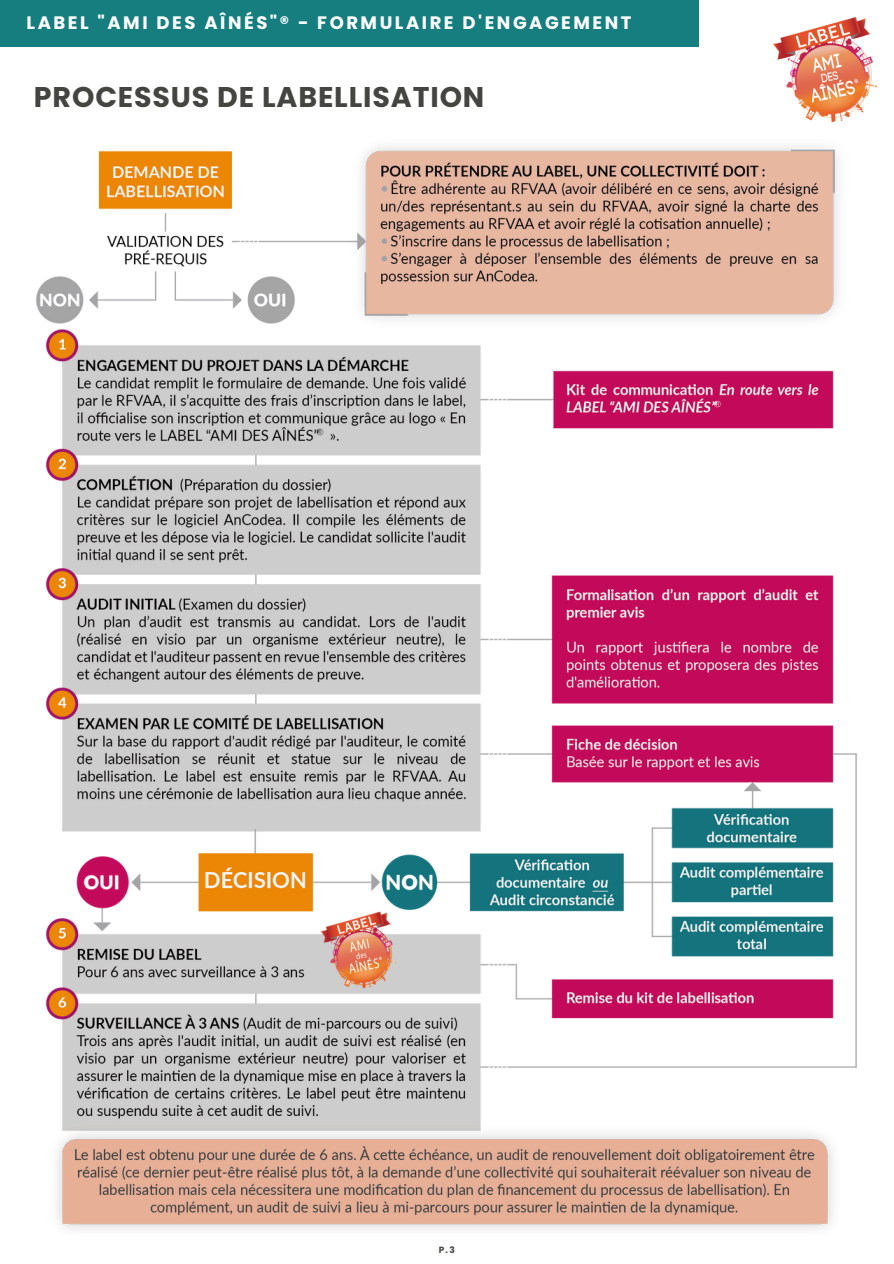
<style>
.page{position:relative;width:894px;height:1264px;background:#fff}
.page>*{position:absolute;margin:0;border:0;box-sizing:border-box;transform-origin:0 0}
.t1{font:700 28.5px "Poppins";letter-spacing:.03em;color:#444440}
.t2{font:700 18px "Poppins";letter-spacing:.14em;color:#fff}
.t3{font:700 9px "Poppins";color:#444440}
</style>
<div class="page">
<div style="left:0;top:0;width:697px;height:47px;background:#177e80"></div>
<img style="left:773px;top:17px;width:103px;height:105px">
<img style="left:37px;top:146px;width:819px;height:1084px">
<p class="t2" style="left:27px;top:10px;width:606px">LABEL "AMI DES AÎNÉS"® - FORMULAIRE D'ENGAGEMENT</p>
<p class="t1" style="left:34px;top:77px;width:452px">PROCESSUS DE LABELLISATION</p>
<h2 class="t3" style="left:438px;top:1243px;width:18px">P.3</h2>
</div>
